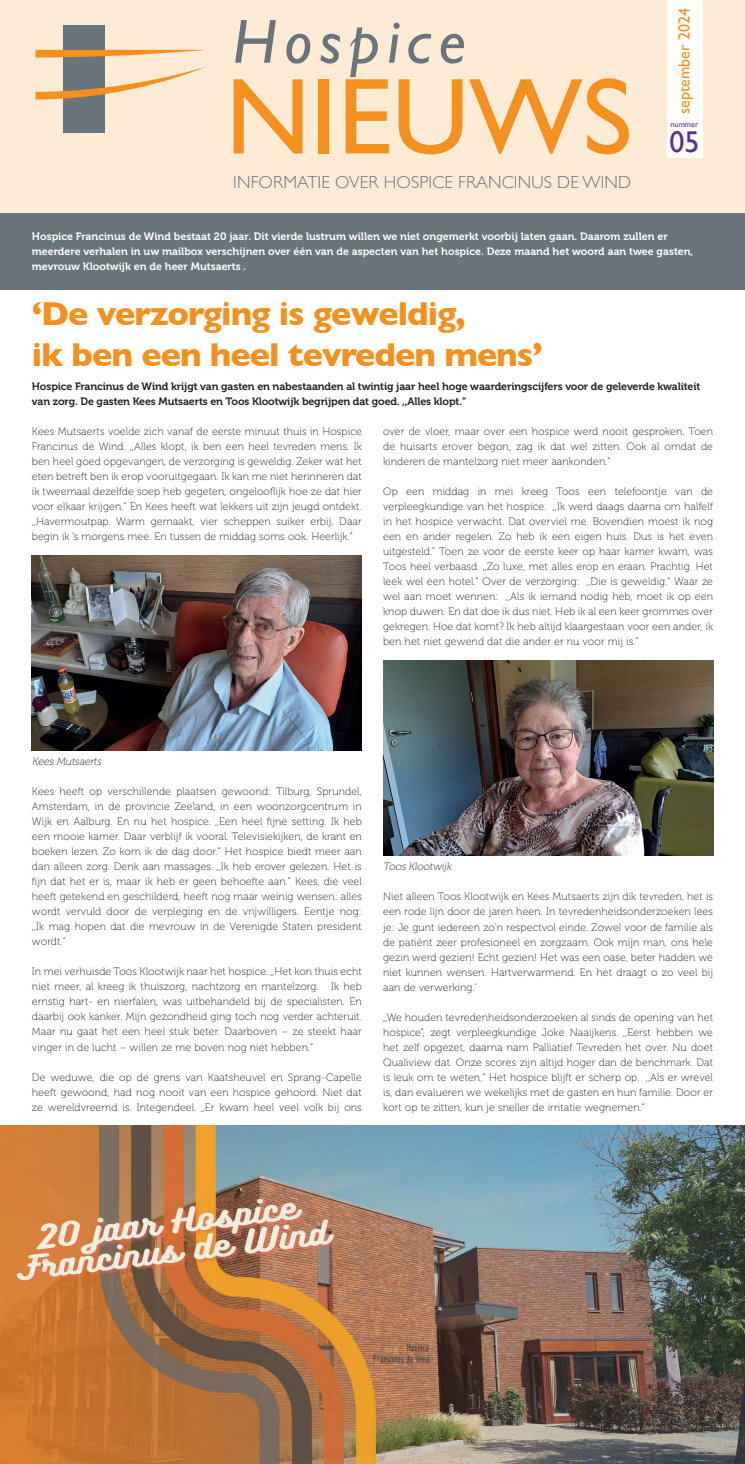
<style>
.page{position:relative;width:745px;height:1464px;background:#fff}
.page>*{position:absolute;margin:0;border:0;box-sizing:border-box;transform-origin:0 0}
.t1{font:108.75px "Gill Sans";color:#f4901d}
.t2{font:italic 62.5px "Gill Sans";letter-spacing:.12em;color:#6a747b}
.t3{font:700 33.75px/40.5px "Gill Sans";letter-spacing:-.025em;color:#f4901d}
.t4{font:30px "Gill Sans";color:#5b2e91}
.t5{font:300 17.5px "Gill Sans";letter-spacing:.01em;color:#6a747b}
.t6{font:16px "Gill Sans";color:#f4901d}
.t7{font:10.62px/15px "Museo 100";letter-spacing:.01em;color:#231f20;text-align:justify}
.t8{font:10.62px/15px "Museo 700";color:#fff}
.t9{font:10.62px/15px "Museo 700";letter-spacing:-.01em;color:#231f20}
.t10{font:italic 10.62px "Museo 100";color:#231f20}
.t11{font:8.12px "Gill Sans";color:#5b2e91}
</style>
<div class="page">
<img style="left:0;top:1125px;width:744px;height:338px">
<div style="left:0;top:0;width:744px;height:213px;background:#feebd6"></div>
<div style="left:0;top:213px;width:744px;height:76px;background:#6a747b"></div>
<div style="left:63px;top:25px;width:42px;height:107px;background:#6a747b"></div>
<svg style="left:35px;top:50px;width:169px;height:7px"></svg>
<svg style="left:35px;top:67px;width:170px;height:32px"></svg>
<div style="left:666px;top:0;width:35px;height:158px;background:#fff"></div>
<img style="left:32px;top:555px;width:329px;height:195px">
<img style="left:383px;top:660px;width:329px;height:195px">
<h2 class="t2" style="left:233px;top:6px;width:234px">Hospice</h2>
<h3 class="t6" style="left:674px;top:114px;width:107px;rotate:-90deg">september 2024</h3>
<p class="t11" style="left:670px;top:120px;width:29px">nummer</p>
<h3 class="t4" style="left:669px;top:124px;width:31px">05</h3>
<h3 class="t5" style="left:233px;top:168px;width:399px">INFORMATIE OVER HOSPICE FRANCINUS DE WIND</h3>
<h1 class="t1" style="left:225px;top:53px;width:408px">NIEUWS</h1>
<p class="t8" style="left:32px;top:229px;width:662px">Hospice Francinus de Wind bestaat 20 jaar. Dit vierde lustrum willen we niet ongemerkt voorbij laten gaan. Daarom zullen er meerdere verhalen in uw mailbox verschijnen over één van de aspecten van het hospice. Deze maand het woord aan twee gasten, mevrouw Klootwijk en de heer Mutsaerts .</p>
<h3 class="t3" style="left:32px;top:293px;width:512px">‘De verzorging is geweldig,<br>ik ben een heel tevreden mens’</h3>
<p class="t9" style="left:32px;top:379px;width:669px">Hospice Francinus de Wind krijgt van gasten en nabestaanden al twintig jaar heel hoge waarderingscijfers voor de geleverde kwaliteit van zorg. De gasten Kees Mutsaerts en Toos Klootwijk begrijpen dat goed. ,,Alles klopt.”</p>
<p class="t7" style="left:32px;top:424px;width:331px">Kees Mutsaerts voelde zich vanaf de eerste minuut thuis in Hospice Francinus de Wind. ,,Alles klopt, ik ben een heel tevreden mens. Ik ben heel goed opgevangen, de verzorging is geweldig. Zeker wat het eten betreft ben ik erop vooruitgegaan. Ik kan me niet herinneren dat ik tweemaal dezelfde soep heb gegeten, ongelooflijk hoe ze dat hier voor elkaar krijgen.” En Kees heeft wat lekkers uit zijn jeugd ontdekt. ,,Havermoutpap. Warm gemaakt, vier scheppen suiker erbij. Daar begin ik ’s morgens mee. En tussen de middag soms ook. Heerlijk.”</p>
<p class="t7" style="left:383px;top:424px;width:331px">over de vloer, maar over een hospice werd nooit gesproken. Toen de huisarts erover begon, zag ik dat wel zitten. Ook al omdat de kinderen de mantelzorg niet meer aankonden.”</p>
<p class="t7" style="left:383px;top:484px;width:331px">Op een middag in mei kreeg Toos een telefoontje van de verpleegkundige van het hospice. ,,Ik werd daags daarna om halfelf in het hospice verwacht. Dat overviel me. Bovendien moest ik nog een en ander regelen. Zo heb ik een eigen huis. Dus is het even uitgesteld.” Toen ze voor de eerste keer op haar kamer kwam, was Toos heel verbaasd. ,,Zo luxe, met alles erop en eraan. Prachtig. Het leek wel een hotel.” Over de verzorging: ,,Die is geweldig.” Waar ze wel aan moet wennen: ,,Als ik iemand nodig heb, moet ik op een knop duwen. En dat doe ik dus niet. Heb ik al een keer grommes over gekregen. Hoe dat komt? Ik heb altijd klaargestaan voor een ander, ik ben het niet gewend dat die ander er nu voor mij is.”</p>
<p class="t10" style="left:32px;top:756px;width:73px">Kees Mutsaerts</p>
<p class="t7" style="left:32px;top:784px;width:331px">Kees heeft op verschillende plaatsen gewoond: Tilburg, Sprundel, Amsterdam, in de provincie Zeeland, in een woonzorgcentrum in Wijk en Aalburg. En nu het hospice. ,,Een heel fijne setting. Ik heb een mooie kamer. Daar verblijf ik vooral. Televisiekijken, de krant en boeken lezen. Zo kom ik de dag door.” Het hospice biedt meer aan dan alleen zorg. Denk aan massages. ,,Ik heb erover gelezen. Het is fijn dat het er is, maar ik heb er geen behoefte aan.” Kees, die veel heeft getekend en geschilderd, heeft nog maar weinig wensen: alles wordt vervuld door de verpleging en de vrijwilligers. Eentje nog: ,,Ik mag hopen dat die mevrouw in de Verenigde Staten president wordt.”</p>
<p class="t7" style="left:32px;top:964px;width:331px">In mei verhuisde Toos Klootwijk naar het hospice. ,,Het kon thuis echt niet meer, al kreeg ik thuiszorg, nachtzorg en mantelzorg. Ik heb ernstig hart- en nierfalen, was uitbehandeld bij de specialisten. En daarbij ook kanker. Mijn gezondheid ging toch nog verder achteruit.<br>Maar nu gaat het een heel stuk beter. Daarboven – ze steekt haar vinger in de lucht – willen ze me boven nog niet hebben.”</p>
<p class="t7" style="left:32px;top:1069px;width:331px">De weduwe, die op de grens van Kaatsheuvel en Sprang-Capelle heeft gewoond, had nog nooit van een hospice gehoord. Niet dat ze wereldvreemd is. Integendeel. ,,Er kwam heel veel volk bij ons</p>
<p class="t10" style="left:383px;top:861px;width:72px">Toos Klootwij k</p>
<p class="t7" style="left:383px;top:889px;width:331px">Niet alleen Toos Klootwijk en Kees Mutsaerts zijn dik tevreden, het is een rode lijn door de jaren heen. In tevredenheidsonderzoeken lees je: Je gunt iedereen zo’n respectvol einde. Zowel voor de familie als de patiënt zeer profesioneel en zorgzaam. Ook mijn man, ons hele gezin werd gezien! Echt gezien! Het was een oase, beter hadden we niet kunnen wensen. Hartverwarmend. En het draagt o zo veel bij aan de verwerking.’</p>
<p class="t7" style="left:383px;top:1009px;width:331px">,,We houden tevredenheidsonderzoeken al sinds de opening van het hospice”, zegt verpleegkundige Joke Naaijkens. ,,Eerst hebben we het zelf opgezet, daarna nam Palliatief Tevreden het over. Nu doet Qualiview dat. Onze scores zijn altijd hoger dan de benchmark. Dat is leuk om te weten.” Het hospice blijft er scherp op. ,,Als er wrevel is, dan evalueren we wekelijks met de gasten en hun familie. Door er kort op te zitten, kun je sneller de irritatie wegnemen.”</p>
</div>
